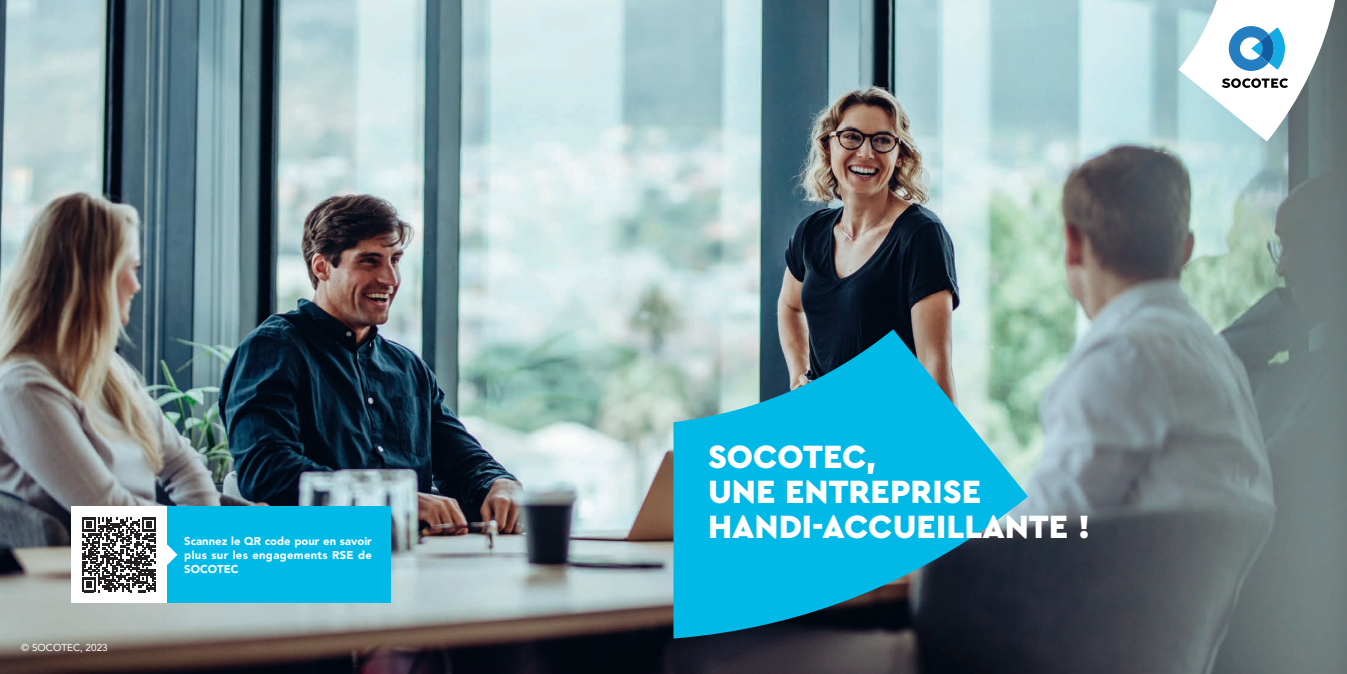
<style>
.page{position:relative;width:1347px;height:674px;background:#fff}
.page>*{position:absolute;margin:0;border:0;box-sizing:border-box;transform-origin:0 0}
.t1{font:900 33.75px/35px "Cera Pro";color:#fff}
.t2{font:900 11.25px/13.5px "Avenir LT Std";letter-spacing:.015em;color:#fff;text-align:justify}
.t3{font:10px "Avenir LT Std";color:#fff}
</style>
<div class="page">
<img style="left:0;top:0;width:1346px;height:673px">
<svg style="left:1178px;top:0;width:158px;height:141px"></svg>
<svg style="left:673px;top:329px;width:355px;height:309px;background:#269db9"></svg>
<div style="left:71px;top:506px;width:96px;height:96px;background:#fff"></div>
<div style="left:167px;top:506px;width:224px;height:96px;background:#00b9e7"></div>
<svg style="left:82px;top:517px;width:95px;height:74px"></svg>
<p class="t3" style="left:21px;top:641px;width:88px">© SOCOTEC, 2023</p>
<p class="t2" style="left:184px;top:534px;width:189px">Scannez le QR code pour en savoir plus sur les engagements RSE de SOCOTEC</p>
<h1 class="t1" style="left:708px;top:437px;width:384px">SOCOTEC,<br>UNE ENTREPRISE<br>HANDI-ACCUEILLANTE !</h1>
</div>
